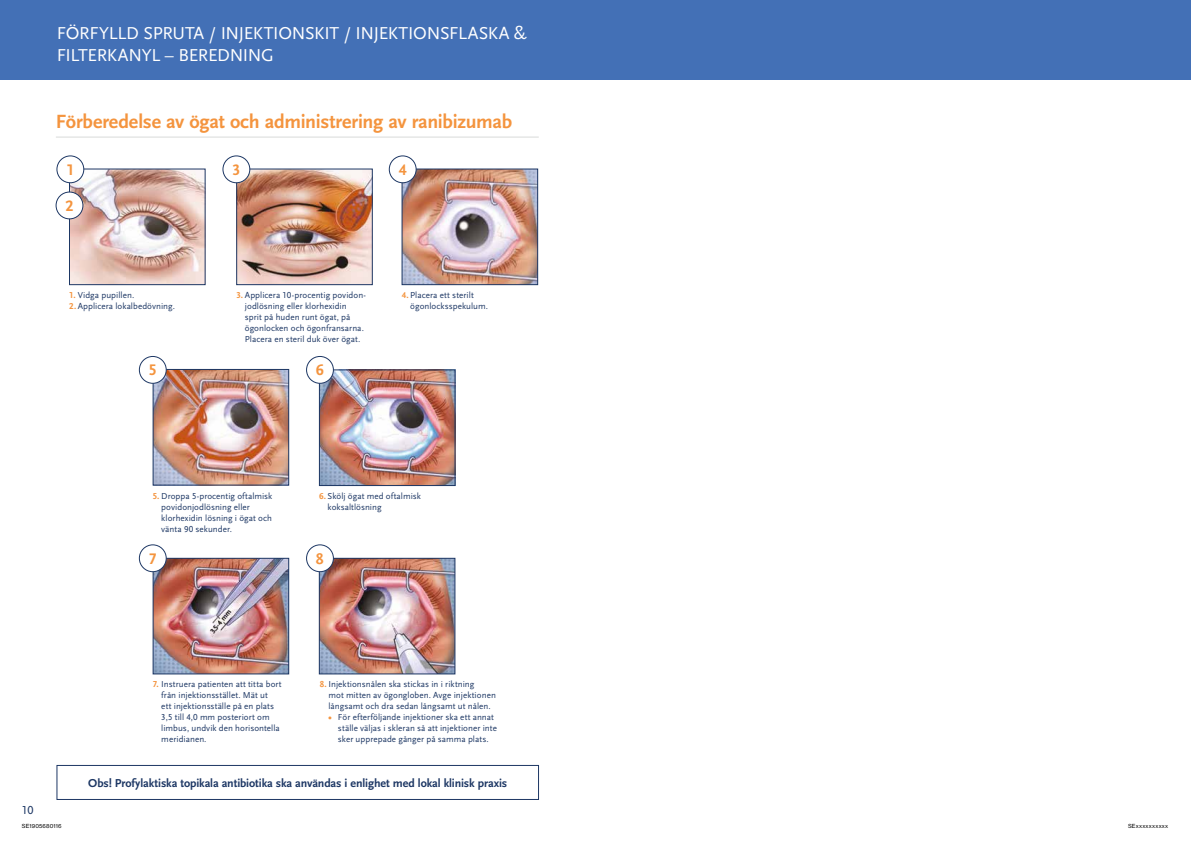
<style>
.page{position:relative;width:1191px;height:842px;background:#fff}
.page>*{position:absolute;margin:0;border:0;box-sizing:border-box;transform-origin:0 0}
.t1{font:700 20px "Scala Sans LF";letter-spacing:-.01em;color:#f4943e}
.t2{font:18px/21.6px "Scala Sans LF";letter-spacing:-.02em;color:#fff}
.t3{font:700 16px "Scala Sans LF";color:#f4943e}
.t4{font:700 12px "Scala Sans LF";letter-spacing:-.01em;color:#1d3764}
.t5{font:12px "Scala Sans LF";color:#1d3764}
.t6{font:9px/11px "Scala Sans LF";letter-spacing:.005em;color:#1d3764}
.t7{font:5.5px "Volta Modern Text 55 Roman";letter-spacing:.03em;color:#000}
.s1{font-weight:700;color:#f4943e}
</style>
<div class="page">
<div style="left:0;top:0;width:1191px;height:79px;background:#4370b6"></div>
<hr style="left:56px;top:137px;width:483px;height:1px;background:#d8dad9">
<div style="left:57px;top:765px;width:482px;height:35px;border:1px solid #1d3764"></div>
<img style="left:155px;top:560px;width:132px;height:112px">
<div style="left:153px;top:558px;width:136px;height:116px;border:1px solid #1d3764"></div>
<div style="left:139px;top:545px;width:27px;height:27px;background:#fff;border-radius:50%"></div>
<div style="left:139px;top:545px;width:27px;height:27px;border:1px solid #1d3764;border-radius:50%"></div>
<img style="left:321px;top:560px;width:132px;height:112px">
<div style="left:319px;top:558px;width:136px;height:116px;border:1px solid #1d3764"></div>
<div style="left:306px;top:545px;width:27px;height:27px;background:#fff;border-radius:50%"></div>
<div style="left:306px;top:545px;width:28px;height:27px;border:1px solid #1d3764;border-radius:50%"></div>
<img style="left:321px;top:372px;width:132px;height:112px">
<div style="left:319px;top:370px;width:136px;height:116px;border:1px solid #1d3764"></div>
<div style="left:306px;top:356px;width:27px;height:27px;background:#fff;border-radius:50%"></div>
<div style="left:306px;top:356px;width:28px;height:28px;border:1px solid #1d3764;border-radius:50%"></div>
<img style="left:155px;top:371px;width:132px;height:112px">
<div style="left:153px;top:369px;width:136px;height:116px;border:1px solid #1d3764"></div>
<div style="left:139px;top:356px;width:27px;height:27px;background:#fff;border-radius:50%"></div>
<div style="left:139px;top:356px;width:27px;height:28px;border:1px solid #1d3764;border-radius:50%"></div>
<img style="left:404px;top:171px;width:132px;height:112px">
<div style="left:402px;top:169px;width:136px;height:116px;border:1px solid #1d3764"></div>
<div style="left:389px;top:156px;width:27px;height:27px;background:#fff;border-radius:50%"></div>
<div style="left:389px;top:156px;width:27px;height:27px;border:1px solid #1d3764;border-radius:50%"></div>
<img style="left:71px;top:171px;width:132px;height:112px">
<div style="left:69px;top:169px;width:136px;height:116px;border:1px solid #1d3764"></div>
<div style="left:57px;top:156px;width:27px;height:27px;background:#fff;border-radius:50%"></div>
<div style="left:57px;top:156px;width:27px;height:27px;border:1px solid #1d3764;border-radius:50%"></div>
<div style="left:56px;top:192px;width:27px;height:27px;background:#fff;border-radius:50%"></div>
<div style="left:56px;top:192px;width:27px;height:27px;border:1px solid #1d3764;border-radius:50%"></div>
<img style="left:238px;top:171px;width:132px;height:112px">
<div style="left:236px;top:169px;width:136px;height:116px;border:1px solid #1d3764"></div>
<div style="left:223px;top:156px;width:27px;height:27px;background:#fff;border-radius:50%"></div>
<div style="left:223px;top:156px;width:27px;height:27px;border:1px solid #1d3764;border-radius:50%"></div>
<h2 class="t2" style="left:57px;top:23px;width:471px">FÖRFYLLD SPRUTA / INJEKTIONSKIT / INJEKTIONSFLASKA &amp;<br>FILTERKANYL – BEREDNING</h2>
<h1 class="t1" style="left:56px;top:111px;width:458px">Förberedelse av ögat och administrering av ranibizumab</h1>
<h3 class="t3" style="left:66px;top:161px;width:9px">1</h3>
<h3 class="t3" style="left:65px;top:197px;width:9px">2</h3>
<h3 class="t3" style="left:232px;top:161px;width:9px">3</h3>
<h3 class="t3" style="left:399px;top:161px;width:9px">4</h3>
<p class="t6" style="left:69px;top:290px;width:67px"><span class="s1">1.</span> Vidga pupillen.</p>
<p class="t6" style="left:69px;top:301px;width:107px"><span class="s1">2.</span> Applicera lokalbedövning.</p>
<p class="t6" style="left:245px;top:290px;width:123px;text-indent:-9px"><span class="s1">3.</span> Applicera 10-procentig povidon&shy;jodlösning eller klorhexidin sprit på huden runt ögat, på ögonlocken och ögonfransarna.<br>Placera en steril duk över ögat.</p>
<p class="t6" style="left:410px;top:290px;width:79px;text-indent:-9px"><span class="s1">4.</span> Placera ett sterilt ögonlocksspekulum.</p>
<h3 class="t3" style="left:149px;top:361px;width:9px">5</h3>
<h3 class="t3" style="left:316px;top:361px;width:9px">6</h3>
<p class="t6" style="left:161px;top:490px;width:113px;text-indent:-9px"><span class="s1">5.</span> Droppa 5-procentig oftalmisk povidonjodlösning eller klorhexidin lösning i ögat och vänta 90 sekunder.</p>
<h3 class="t3" style="left:149px;top:550px;width:9px">7</h3>
<p class="t6" style="left:328px;top:491px;width:95px;text-indent:-9px"><span class="s1">6.</span> Skölj ögat med oftalmisk koksaltlösning</p>
<h3 class="t3" style="left:316px;top:550px;width:9px">8</h3>
<p class="t6" style="left:161px;top:679px;width:122px;text-indent:-9px"><span class="s1">7.</span> Instruera patienten att titta bort från injektionsstället. Mät ut<br>ett injektionsställe på en plats<br>3,5 till 4,0 mm posteriort om limbus, undvik den horisontella meridianen.</p>
<p class="t6" style="left:328px;top:679px;width:169px;text-indent:-9px"><span class="s1">8.</span> Injektionsnålen ska stickas in i riktning<br>mot mitten av ögongloben. Avge injektionen långsamt och dra sedan långsamt ut nålen.</p>
<p class="t6" style="left:338px;top:712px;width:160px;text-indent:-9px"><span class="s1">•</span> För efterföljande injektioner ska ett annat ställe väljas i skleran så att injektioner inte sker upprepade gånger på samma plats.</p>
<h3 class="t4" style="left:88px;top:776px;width:421px">Obs! Profylaktiska topikala antibiotika ska användas i enlighet med lokal klinisk praxis</h3>
<h3 class="t5" style="left:22px;top:803px;width:13px">10</h3>
<p class="t7" style="left:22px;top:822px;width:41px">SE1905680116</p>
<p class="t7" style="left:1128px;top:822px;width:42px">SExxxxxxxxxx</p>
</div>
